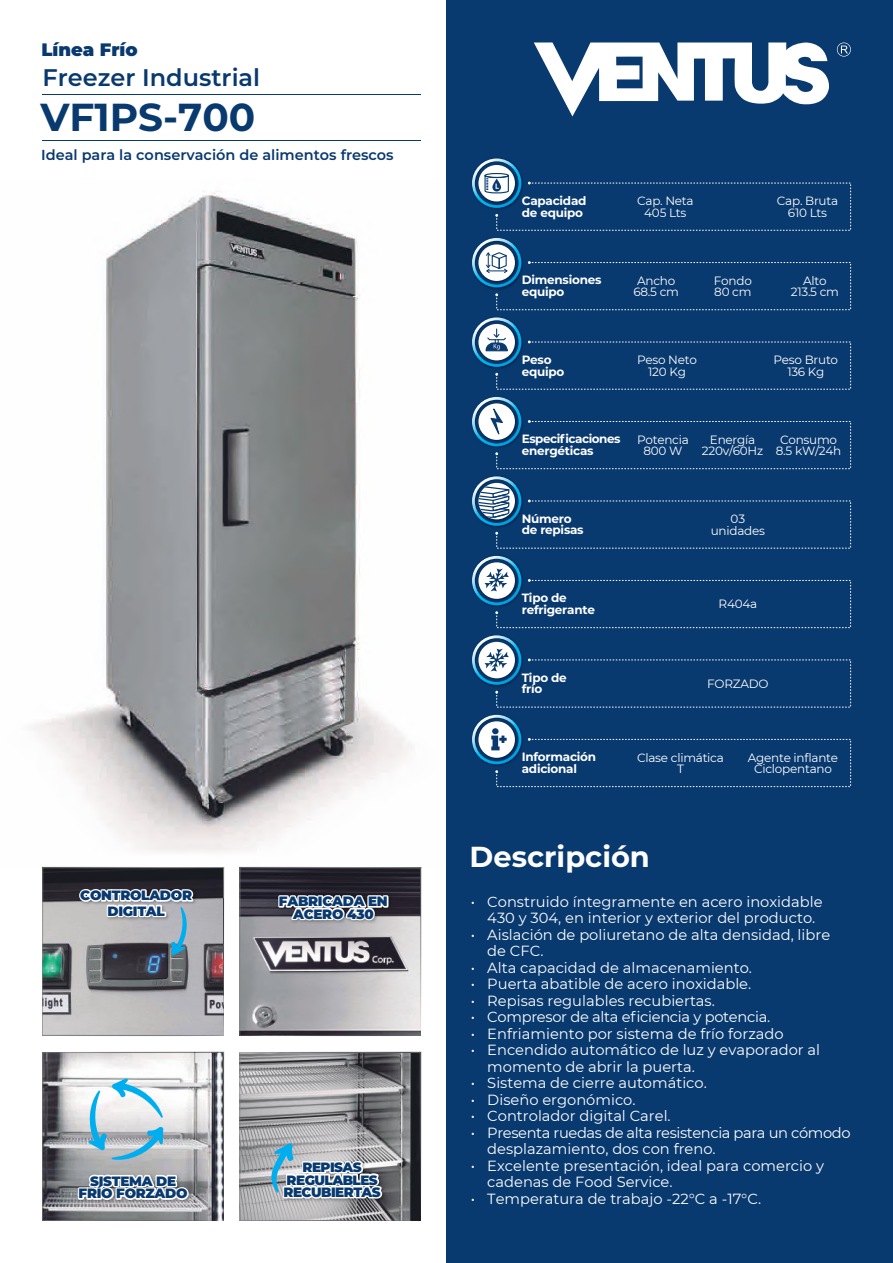
<style>
.page{position:relative;width:893px;height:1263px;background:#fff}
.page>*{position:absolute;margin:0;border:0;box-sizing:border-box;transform-origin:0 0}
.t1{font:700 39px "Montserrat";color:#08396f}
.t2{font:700 28.95px "Montserrat";color:#fff}
.t3{font:600 24px "Montserrat";color:#08396f}
.t4{font:900 18px "Montserrat";color:#08396f}
.t5{font:14.7px/16.5px "Montserrat";color:#fff;text-align:justify}
.t6{font:600 14.55px "Montserrat";color:#08396f}
.t7{font:900 13.5px/12.5px "Montserrat";letter-spacing:-.02em;color:#08396f;text-align:center}
.t8{font:900 13.5px/12.5px "Montserrat";letter-spacing:-.04em;color:#08396f;text-align:center}
.t9{font:12px/11.6px "Montserrat";letter-spacing:-.02em;color:#fff;text-align:center}
.t10{font:700 12px/11.6px "Montserrat";letter-spacing:-.02em;color:#fff}
.t11{font:700 12px/11.6px "Montserrat";letter-spacing:-.04em;color:#fff}
</style>
<div class="page">
<img style="left:32px;top:191px;width:382px;height:676px">
<div style="left:446px;top:0;width:447px;height:1263px;background:#08396f"></div>
<svg style="left:534px;top:42px;width:295px;height:74px"></svg>
<svg style="left:837px;top:43px;width:14px;height:14px"></svg>
<hr style="left:43px;top:95px;width:378px;height:1px;background:#08396f">
<hr style="left:43px;top:140px;width:378px;height:1px;background:#08396f">
<svg style="left:472px;top:159px;width:379px;height:72px"></svg>
<svg style="left:472px;top:238px;width:379px;height:72px"></svg>
<svg style="left:472px;top:317px;width:379px;height:73px"></svg>
<svg style="left:472px;top:476px;width:379px;height:73px"></svg>
<svg style="left:472px;top:397px;width:379px;height:72px"></svg>
<svg style="left:472px;top:556px;width:379px;height:72px"></svg>
<svg style="left:472px;top:635px;width:379px;height:72px"></svg>
<svg style="left:472px;top:715px;width:379px;height:72px"></svg>
<svg style="left:42px;top:867px;width:182px;height:169px;background:#8b8d91"></svg>
<svg style="left:239px;top:1051px;width:182px;height:170px;background:#999b9e"></svg>
<svg style="left:239px;top:867px;width:182px;height:169px;background:#8d8c91"></svg>
<svg style="left:42px;top:1051px;width:182px;height:170px"></svg>
<p class="t4" style="left:41px;top:36px;width:98px">Línea Frío</p>
<h3 class="t3" style="left:43px;top:61px;width:219px">Freezer Industrial</h3>
<h1 class="t1" style="left:40px;top:89px;width:216px">VF1PS-700</h1>
<p class="t6" style="left:41px;top:144px;width:354px">Ideal para la conservación de alimentos frescos</p>
<p class="t7" style="left:80px;top:887px;width:113px;line-height:15.5px">CONTROLADOR<br>DIGITAL</p>
<p class="t7" style="left:279px;top:894px;width:110px">FABRICADA EN<br>ACERO 430</p>
<p class="t7" style="left:79px;top:1174px;width:110px">SISTEMA DE<br>FRÍO FORZADO</p>
<p class="t8" style="left:284px;top:1160px;width:99px">REPISAS<br>REGULABLES<br>RECUBIERTAS</p>
<p class="t10" style="left:522px;top:194px;width:66px">Capacidad de equipo</p>
<p class="t9" style="left:777px;top:195px;width:63px">Cap. Bruta<br>610 Lts</p>
<p class="t9" style="left:637px;top:195px;width:58px">Cap. Neta<br>405 Lts</p>
<p class="t10" style="left:522px;top:274px;width:81px">Dimensiones equipo</p>
<p class="t9" style="left:791px;top:274px;width:50px">Alto<br>213.5 cm</p>
<p class="t9" style="left:633px;top:274px;width:47px">Ancho<br>68.5 cm</p>
<p class="t9" style="left:714px;top:274px;width:39px;text-align:left">Fondo<br>80 cm</p>
<p class="t10" style="left:522px;top:353px;width:44px">Peso equipo</p>
<p class="t9" style="left:774px;top:354px;width:66px">Peso Bruto<br>136 Kg</p>
<p class="t9" style="left:637px;top:354px;width:61px">Peso Neto<br>120 Kg</p>
<p class="t11" style="left:522px;top:433px;width:100px">Especificaciones energéticas</p>
<p class="t9" style="left:776px;top:433px;width:67px">Consumo<br>8.5 kW/24h</p>
<p class="t9" style="left:637px;top:433px;width:53px">Potencia<br>800 W</p>
<p class="t9" style="left:702px;top:433px;width:63px">Energía<br>220v/60Hz</p>
<p class="t10" style="left:522px;top:512px;width:63px">Número de repisas</p>
<p class="t9" style="left:711px;top:513px;width:56px">03 unidades</p>
<p class="t10" style="left:522px;top:592px;width:75px">Tipo de refrigerante</p>
<p class="t9" style="left:719px;top:598px;width:40px">R404a</p>
<p class="t10" style="left:522px;top:671px;width:46px">Tipo de frío</p>
<p class="t9" style="left:707px;top:677px;width:63px">FORZADO</p>
<p class="t10" style="left:522px;top:751px;width:76px">Información adicional</p>
<p class="t9" style="left:748px;top:751px;width:92px">Agente inflante<br>Ciclopentano</p>
<p class="t9" style="left:637px;top:751px;width:88px">Clase climática<br>T</p>
<h2 class="t2" style="left:470px;top:835px;width:182px">Descripción</h2>
<p class="t5" style="left:471px;top:893px;width:6px">•</p>
<p class="t5" style="left:471px;top:926px;width:6px">•</p>
<p class="t5" style="left:471px;top:959px;width:6px">• • • • • •</p>
<p class="t5" style="left:471px;top:1074px;width:6px">• • • •</p>
<p class="t5" style="left:471px;top:1157px;width:6px">•</p>
<p class="t5" style="left:471px;top:1190px;width:6px">•</p>
<p class="t5" style="left:487px;top:893px;width:365px;text-align:left">Construido íntegramente en acero inoxidable 430 y 304, en interior y exterior del producto.<br>Aislación de poliuretano de alta densidad, libre de CFC.<br>Alta capacidad de almacenamiento.<br>Puerta abatible de acero inoxidable.<br>Repisas regulables recubiertas.<br>Compresor de alta eficiencia y potencia.<br>Enfriamiento por sistema de frío forzado Encendido automático de luz y evaporador al momento de abrir la puerta.<br>Sistema de cierre automático.<br>Diseño ergonómico.<br>Controlador digital Carel.<br>Presenta ruedas de alta resistencia para un cómodo desplazamiento, dos con freno.<br>Excelente presentación, ideal para comercio y cadenas de Food Service.<br>Temperatura de trabajo -22°C a -17°C.</p>
</div>
